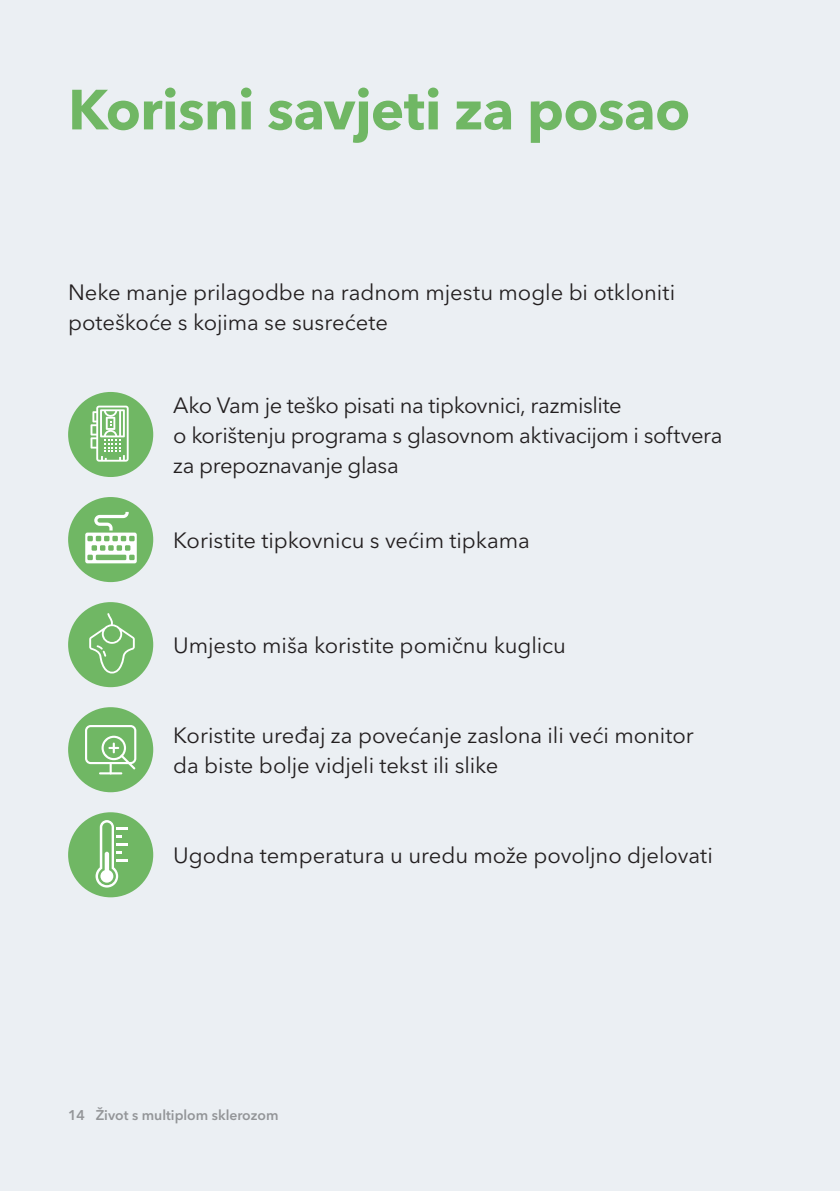
<style>
.page{position:relative;width:840px;height:1191px;background:#fff}
.page>*{position:absolute;margin:0;border:0;box-sizing:border-box;transform-origin:0 0}
.t1{font:700 56px "Avenir Next LT Pro";letter-spacing:-.01em;color:#70b764}
.t2{font:22px/30px "Avenir Next LT Pro";letter-spacing:-.005em;color:#231f20}
.t3{font:600 14px "Avenir Next LT Pro";color:#939598}
</style>
<div class="page">
<div style="left:0;top:0;width:839px;height:1191px;background:#ebeff3"></div>
<div style="left:68px;top:392px;width:85px;height:85px;background:#70b764;border-radius:50%"></div>
<svg style="left:90px;top:405px;width:39px;height:56px"></svg>
<div style="left:68px;top:497px;width:85px;height:85px;background:#70b764;border-radius:50%"></div>
<svg style="left:85px;top:512px;width:52px;height:51px"></svg>
<div style="left:68px;top:602px;width:85px;height:85px;background:#70b764;border-radius:50%"></div>
<svg style="left:89px;top:613px;width:46px;height:60px"></svg>
<div style="left:68px;top:707px;width:85px;height:85px;background:#70b764;border-radius:50%"></div>
<svg style="left:85px;top:725px;width:51px;height:49px"></svg>
<div style="left:68px;top:812px;width:85px;height:85px;background:#70b764;border-radius:50%"></div>
<svg style="left:95px;top:820px;width:33px;height:67px"></svg>
<h1 class="t1" style="left:68px;top:75px;width:623px">Korisni savjeti za posao</h1>
<p class="t2" style="left:68px;top:277px;width:608px">Neke manje prilagodbe na radnom mjestu mogle bi otkloniti poteškoće s kojima se susrećete</p>
<p class="t2" style="left:173px;top:390px;width:550px">Ako Vam je teško pisati na tipkovnici, razmislite<br>o korištenju programa s glasovnom aktivacijom i softvera za prepoznavanje glasa</p>
<p class="t2" style="left:173px;top:525px;width:358px">Koristite tipkovnicu s većim tipkama</p>
<p class="t2" style="left:173px;top:630px;width:394px">Umjesto miša koristite pomičnu kuglicu</p>
<p class="t2" style="left:173px;top:720px;width:521px">Koristite uređaj za povećanje zaslona ili veći monitor da biste bolje vidjeli tekst ili slike</p>
<p class="t2" style="left:173px;top:840px;width:540px">Ugodna temperatura u uredu može povoljno djelovati</p>
<p class="t3" style="left:68px;top:1106px;width:212px">14 Život s multiplom sklerozom</p>
</div>
